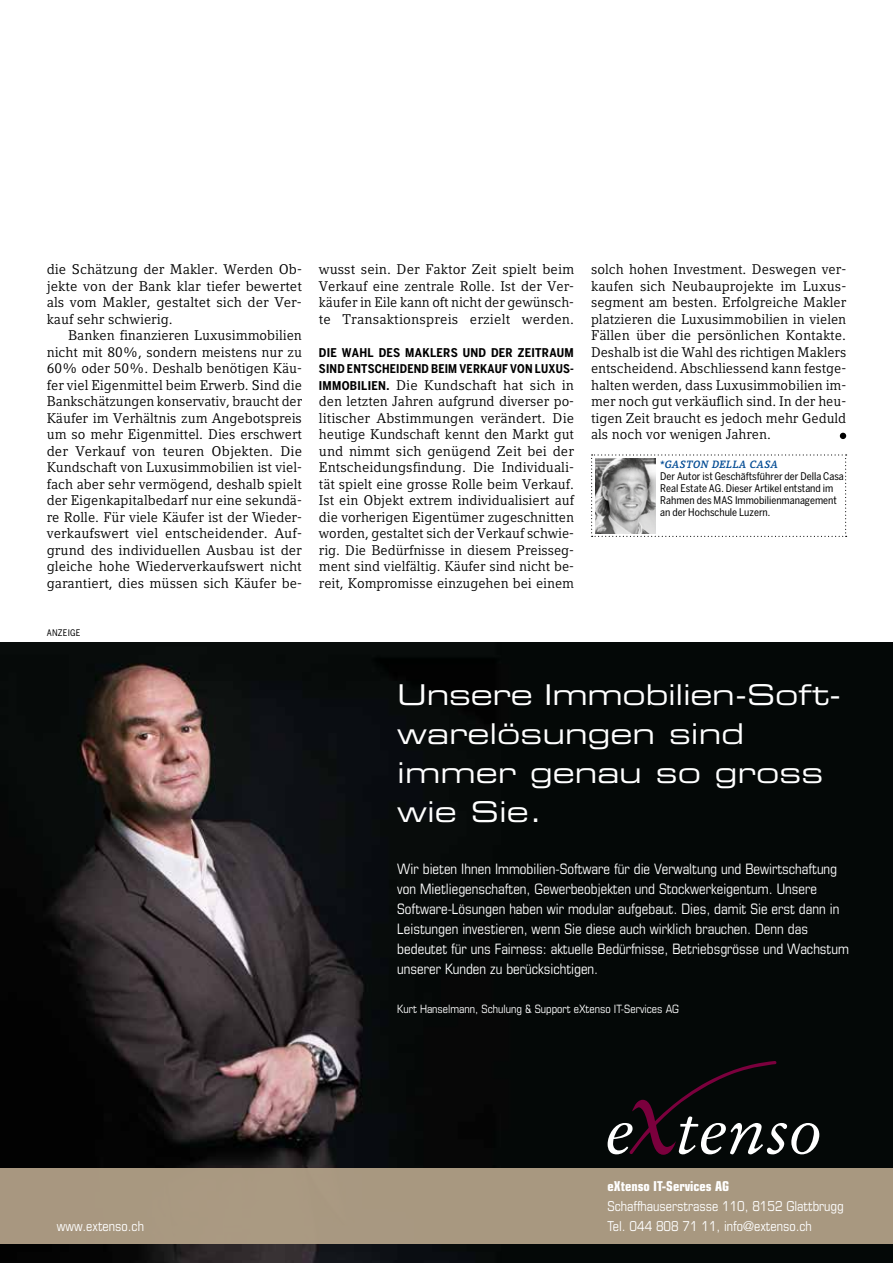
<style>
.page{position:relative;width:893px;height:1263px;background:#fff}
.page>*{position:absolute;margin:0;border:0;box-sizing:border-box;transform-origin:0 0}
.t1{font:28.65px/38.7px "Eurostile Extended Two";color:#fff}
.t2{font:condensed 14.4px/20.1px "Eurostile LT Std";color:#fff}
.t3{font:13.95px/16.5px "Compatil Letter LT Pro";color:#000;text-align:justify}
.t4{font:condensed 13.65px "Eurostile LT Std";color:#fff}
.t5{font:700 condensed 13.65px "Eurostile LT Std";color:#fff}
.t6{font:700 12px/16.5px "Benton Sans Cond";letter-spacing:.02em;color:#000}
.t7{font:condensed 11.4px "Eurostile LT Std";color:#fff}
.t8{font:10.5px/12px "Benton Sans Cond";color:#000}
.t9{font:italic 700 10.5px "Compatil Letter LT Pro";letter-spacing:.025em;color:#004a93}
.t10{font:9px "Benton Sans Cond";letter-spacing:.025em;color:#000}
.s1{font-family:"Benton Sans Cond";font-weight:700;font-size:12px}
</style>
<div class="page">
<svg style="left:840px;top:433px;width:6px;height:6px"></svg>
<svg style="left:591px;top:454px;width:256px;height:83px"></svg>
<img style="left:595px;top:459px;width:60px;height:74px">
<img style="left:0;top:643px;width:893px;height:620px">
<div style="left:0;top:1168px;width:893px;height:76px;background:#a89880"></div>
<svg style="left:608px;top:1061px;width:211px;height:94px;background:#201d1f"></svg>
<p class="t3" style="left:47px;top:261px;width:257px">die Schätzung der Makler. Werden Ob&shy;jekte von der Bank klar tiefer bewertet als vom Makler, gestaltet sich der Ver&shy;kauf sehr schwierig.</p>
<p class="t3" style="left:47px;top:327px;width:257px;text-indent:21px">Banken finanzieren Luxusimmobilien nicht mit 80%, sondern meistens nur zu 60% oder 50%. Deshalb benötigen Käu&shy;fer viel Eigenmittel beim Erwerb. Sind die Bankschätzungen konservativ, braucht der Käufer im Verhältnis zum Angebotspreis um so mehr Eigenmittel. Dies erschwert der Verkauf von teuren Objekten. Die Kundschaft von Luxusimmobilien ist viel&shy;fach aber sehr vermögend, deshalb spielt der Eigenkapitalbedarf nur eine sekundä&shy;re Rolle. Für viele Käufer ist der Wieder&shy;verkaufswert viel entscheidender. Auf&shy;grund des individuellen Ausbau ist der gleiche hohe Wiederverkaufswert nicht garantiert, dies müssen sich Käufer be-</p>
<p class="t10" style="left:47px;top:627px;width:35px">ANZEIGE</p>
<p class="t3" style="left:319px;top:261px;width:257px">wusst sein. Der Faktor Zeit spielt beim Verkauf eine zentrale Rolle. Ist der Ver&shy;käufer in Eile kann oft nicht der gewünsch&shy;te Transaktionspreis erzielt werden.</p>
<p class="t6" style="left:319px;top:344px;width:256px">DIE WAHL DES MAKLERS UND DER ZEITRAUM<br>SIND ENTSCHEIDEND BEIM VERKAUF VON LUXUS-</p>
<p class="t3" style="left:319px;top:377px;width:257px"><span class="s1">IMMOBILIEN.</span> Die Kundschaft hat sich in den letzten Jahren aufgrund diverser po&shy;litischer Abstimmungen verändert. Die heutige Kundschaft kennt den Markt gut und nimmt sich genügend Zeit bei der Entscheidungsfindung. Die Individuali&shy;tät spielt eine grosse Rolle beim Verkauf.<br>Ist ein Objekt extrem individualisiert auf die vorherigen Eigentümer zugeschnitten worden, gestaltet sich der Verkauf schwie&shy;rig. Die Bedürfnisse in diesem Preisseg&shy;ment sind vielfältig. Käufer sind nicht be&shy;reit, Kompromisse einzugehen bei einem</p>
<p class="t3" style="left:591px;top:261px;width:257px">solch hohen Investment. Deswegen ver&shy;kaufen sich Neubauprojekte im Luxus&shy;segment am besten. Erfolgreiche Makler platzieren die Luxusimmobilien in vielen Fällen über die persönlichen Kontakte.<br>Deshalb ist die Wahl des richtigen Maklers entscheidend. Abschliessend kann festge&shy;halten werden, dass Luxusimmobilien im&shy;mer noch gut verkäuflich sind. In der heu&shy;tigen Zeit braucht es jedoch mehr Geduld als noch vor wenigen Jahren.</p>
<p class="t9" style="left:660px;top:458px;width:119px">*GASTON DELLA CASA</p>
<p class="t8" style="left:660px;top:470px;width:185px">Der Autor ist Geschäftsführer der Della Casa Real Estate AG. Dieser Artikel entstand im Rahmen des MAS Immobilienmanagement an der Hochschule Luzern.</p>
<h1 class="t1" style="left:397px;top:675px;width:446px">Unsere Immobilien-Soft&shy;warelösungen sind immer genau so gross wie Sie.</h1>
<p class="t2" style="left:397px;top:858px;width:453px">Wir bieten Ihnen Immobilien-Software für die Verwaltung und Bewirtschaftung von Mietliegenschaften, Gewerbeobjekten und Stockwerkeigentum. Unsere Software-Lösungen haben wir modular aufgebaut. Dies, damit Sie erst dann in Leistungen investieren, wenn Sie diese auch wirklich brauchen. Denn das bedeutet für uns Fairness: aktuelle Bedürfnisse, Betriebsgrösse und Wachstum unserer Kunden zu berücksichtigen.</p>
<p class="t7" style="left:397px;top:1002px;width:283px">Kurt Hanselmann, Schulung &amp; Support eXtenso IT-Services AG</p>
<p class="t5" style="left:608px;top:1178px;width:123px">eXtenso IT-Services AG</p>
<p class="t4" style="left:608px;top:1198px;width:238px">Schaffhauserstrasse 110, 8152 Glattbrugg</p>
<p class="t4" style="left:57px;top:1218px;width:89px">www.extenso.ch</p>
<p class="t4" style="left:608px;top:1218px;width:206px">Tel. 044 808 71 11, info@extenso.ch</p>
</div>
